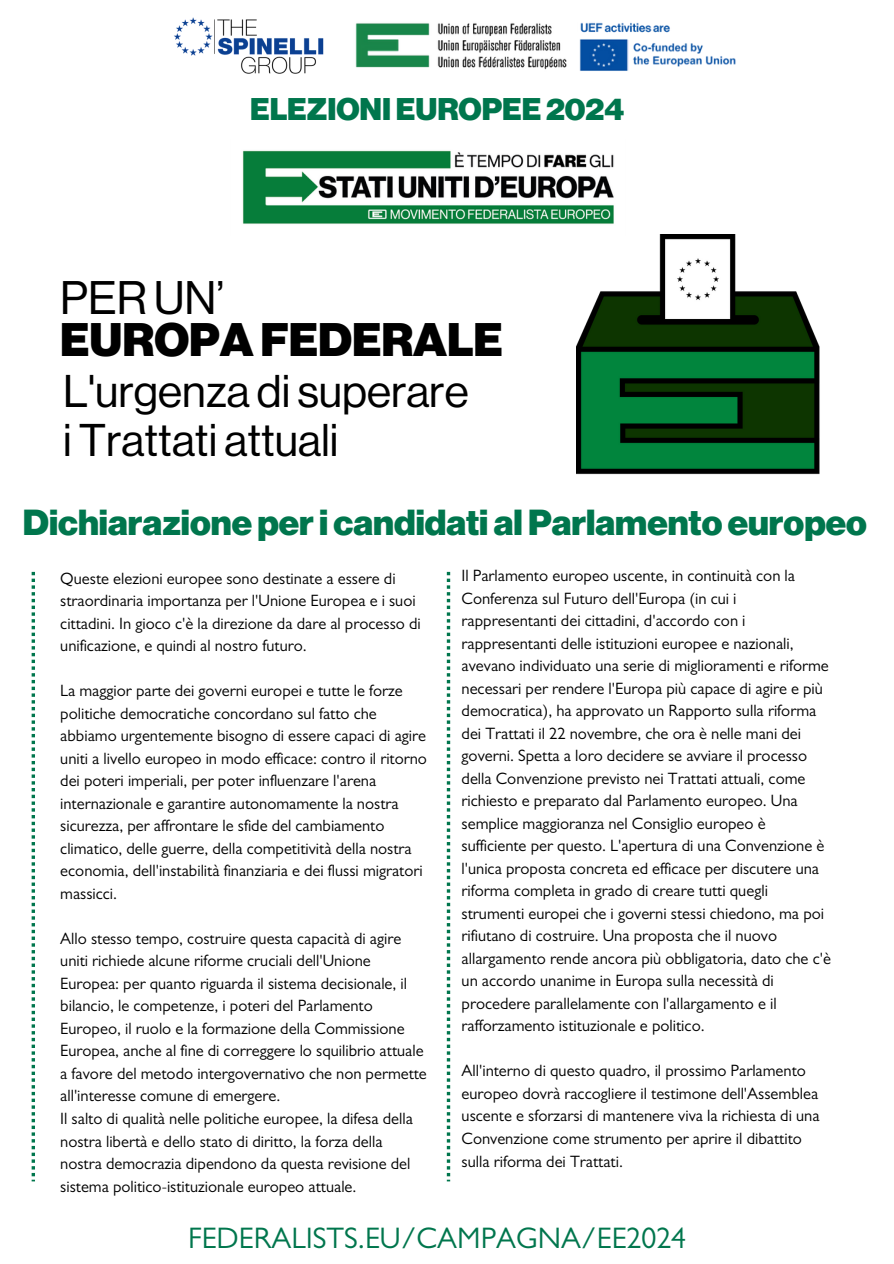
<style>
.page{position:relative;width:894px;height:1264px;background:#fff}
.page>*{position:absolute;margin:0;border:0;box-sizing:border-box;transform-origin:0 0}
.t1{font:900 46.05px/42.3px "Neue Haas Display";color:#000}
.t2{font:44.85px/48px "Neue Haas Display";color:#000}
.t3{font:900 35.4px "Neue Haas Display";color:#00764d}
.t4{font:900 30.75px "Neue Haas Display";color:#00764d}
.t5{font:29.85px "Gill Sans";color:#00764d}
.t6{font:16.5px/22.5px "Gill Sans";color:#000}
.s1{font-weight:400}
</style>
<div class="page">
<img style="left:174px;top:17px;width:149px;height:56px">
<svg style="left:32px;top:572px;width:3px;height:609px"></svg>
<svg style="left:446px;top:572px;width:4px;height:609px"></svg>
<img style="left:355px;top:22px;width:381px;height:49px">
<img style="left:576px;top:235px;width:244px;height:240px">
<img style="left:242px;top:150px;width:372px;height:74px">
<p class="t4" style="left:250px;top:95px;width:375px">ELEZIONIEUROPEE2024</p>
<h5 class="t1" style="left:60px;top:278px;width:444px"><span class="s1">PER UN’<br></span>EUROPA FEDERALE</h5>
<p class="t2" style="left:63px;top:369px;width:407px">L'urgenza di superare i Trattati attuali</p>
<p class="t3" style="left:23px;top:506px;width:845px">Dichiarazioneper i candidati alParlamento europeo</p>
<p class="t6" style="left:461px;top:567px;width:371px">Il Parlamento europeo uscente, in continuità con la Conferenza sul Futuro dell'Europa (in cui i rappresentanti dei cittadini, d'accordo con i rappresentanti delle istituzioni europee e nazionali, avevano individuato una serie di miglioramenti e riforme necessari per rendere l'Europa più capace di agire e più democratica), ha approvato un Rapporto sulla riforma dei Trattati il 22 novembre, che ora è nelle mani dei governi. Spetta a loro decidere se avviare il processo della Convenzione previsto nei Trattati attuali, come richiesto e preparato dal Parlamento europeo. Una semplice maggioranza nel Consiglio europeo è sufficiente per questo. L'apertura di una Convenzione è l'unica proposta concreta ed efficace per discutere una riforma completa in grado di creare tutti quegli strumenti europei che i governi stessi chiedono, ma poi rifiutano di costruire. Una proposta che il nuovo allargamento rende ancora più obbligatoria, dato che c'è un accordo unanime in Europa sulla necessità di procedere parallelamente con l'allargamento e il rafforzamento istituzionale e politico.</p>
<p class="t6" style="left:461px;top:1062px;width:359px">All'interno di questo quadro, il prossimo Parlamento europeo dovrà raccogliere il testimone dell'Assemblea uscente e sforzarsi di mantenere viva la richiesta di una Convenzione come strumento per aprire il dibattito sulla riforma dei Trattati.</p>
<h1 class="t6" style="left:60px;top:569px;width:362px">Queste elezioni europee sono destinate a essere di straordinaria importanza per l'Unione Europea e i suoi cittadini. In gioco c'è la direzione da dare al processo di unificazione, e quindi al nostro futuro.</h1>
<h2 class="t6" style="left:60px;top:682px;width:368px">La maggior parte dei governi europei e tutte le forze politiche democratiche concordano sul fatto che abbiamo urgentemente bisogno di essere capaci di agire uniti a livello europeo in modo efficace: contro il ritorno dei poteri imperiali, per poter influenzare l'arena internazionale e garantire autonomamente la nostra sicurezza, per affrontare le sfide del cambiamento climatico, delle guerre, della competitività della nostra economia, dell'instabilità finanziaria e dei flussi migratori massicci.</h2>
<p class="t6" style="left:60px;top:929px;width:368px">Allo stesso tempo, costruire questa capacità di agire uniti richiede alcune riforme cruciali dell'Unione Europea: per quanto riguarda il sistema decisionale, il bilancio, le competenze, i poteri del Parlamento Europeo, il ruolo e la formazione della Commissione Europea, anche al fine di correggere lo squilibrio attuale a favore del metodo intergovernativo che non permette all'interesse comune di emergere.</p>
<h3 class="t6" style="left:60px;top:1109px;width:354px">Il salto di qualità nelle politiche europee, la difesa della nostra libertà e dello stato di diritto, la forza della nostra democrazia dipendono da questa revisione del sistema politico-istituzionale europeo attuale.</h3>
<p class="t5" style="left:188px;top:1227px;width:499px">FEDERALISTS.EU/CAMPAGNA/EE2024</p>
</div>
